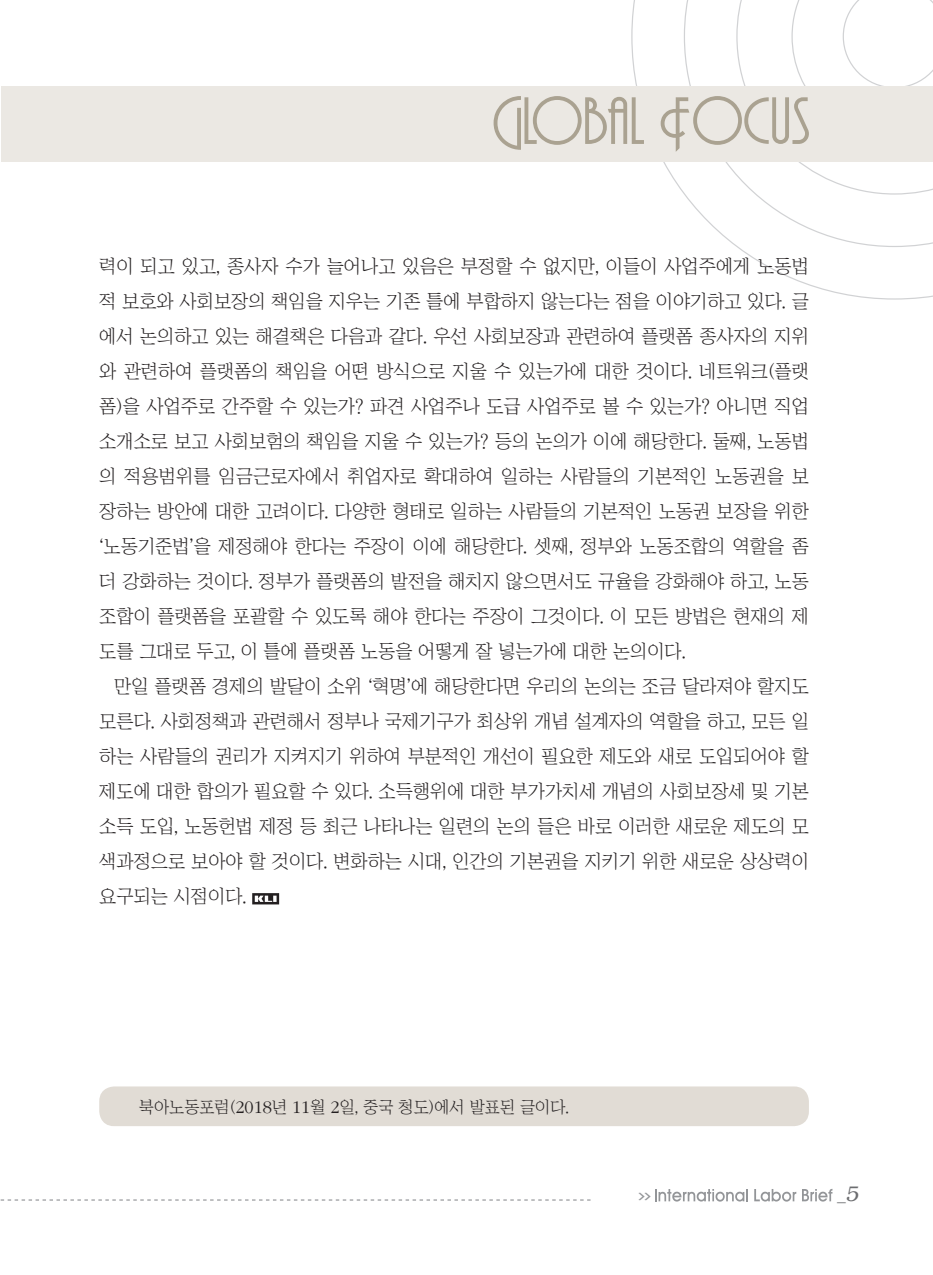
<style>
.page{position:relative;width:933px;height:1275px;background:#fff}
.page>*{position:absolute;margin:0;border:0;box-sizing:border-box;transform-origin:0 0}
.본문{font:18.9px/35px "Chosunilbo NM";color:#231f20;text-align:justify}
.t1{font:17.5px "Helvetica";color:#6c6d70;scale:.9 1}
.t2{font:16.62px "Chosunilbo NM";color:#231f20}
.t3{font:700 7.88px "Ko Pub Dotum";color:#939598;scale:2 1}
.s1{font-family:"ITC Garamond Std";font-weight:300;font-size:18.38px}
.s2{font-family:"Bookman";font-weight:300;font-style:italic;font-size:21px}
</style>
<div class="page">
<svg style="left:631px;top:0;width:302px;height:300px"></svg>
<svg style="left:1px;top:1199px;width:589px;height:1px"></svg>
<div style="left:1px;top:86px;width:932px;height:76px;background:#ebe8e3"></div>
<svg style="left:655px;top:1189px;width:93px;height:13px"></svg>
<svg style="left:754px;top:1189px;width:42px;height:13px"></svg>
<svg style="left:802px;top:1189px;width:30px;height:12px"></svg>
<svg style="left:493px;top:96px;width:151px;height:54px"></svg>
<svg style="left:660px;top:96px;width:149px;height:56px"></svg>
<div style="left:99px;top:1086px;width:710px;height:40px;background:#e1dcd5;border-radius:15px"></div>
<svg style="left:252px;top:893px;width:27px;height:11px"></svg>
<p class="본문" style="left:99px;top:249px;width:711px">력이 되고 있고, 종사자 수가 늘어나고 있음은 부정할 수 없지만, 이들이 사업주에게 노동법 적 보호와 사회보장의 책임을 지우는 기존 틀에 부합하지 않는다는 점을 이야기하고 있다. 글 에서 논의하고 있는 해결책은 다음과 같다. 우선 사회보장과 관련하여 플랫폼 종사자의 지위 와 관련하여 플랫폼의 책임을 어떤 방식으로 지울 수 있는가에 대한 것이다. 네트워크(플랫 폼)을 사업주로 간주할 수 있는가? 파견 사업주나 도급 사업주로 볼 수 있는가? 아니면 직업 소개소로 보고 사회보험의 책임을 지울 수 있는가? 등의 논의가 이에 해당한다. 둘째, 노동법 의 적용범위를 임금근로자에서 취업자로 확대하여 일하는 사람들의 기본적인 노동권을 보 장하는 방안에 대한 고려이다. 다양한 형태로 일하는 사람들의 기본적인 노동권 보장을 위한 ‘노동기준법’을 제정해야 한다는 주장이 이에 해당한다. 셋째, 정부와 노동조합의 역할을 좀 더 강화하는 것이다. 정부가 플랫폼의 발전을 해치지 않으면서도 규율을 강화해야 하고, 노동 조합이 플랫폼을 포괄할 수 있도록 해야 한다는 주장이 그것이다. 이 모든 방법은 현재의 제 도를 그대로 두고, 이 틀에 플랫폼 노동을 어떻게 잘 넣는가에 대한 논의이다.</p>
<p class="본문" style="left:99px;top:669px;width:711px;text-indent:15px">만일 플랫폼 경제의 발달이 소위 ‘혁명’에 해당한다면 우리의 논의는 조금 달라져야 할지도 모른다. 사회정책과 관련해서 정부나 국제기구가 최상위 개념 설계자의 역할을 하고, 모든 일 하는 사람들의 권리가 지켜지기 위하여 부분적인 개선이 필요한 제도와 새로 도입되어야 할 제도에 대한 합의가 필요할 수 있다. 소득행위에 대한 부가가치세 개념의 사회보장세 및 기본 소득 도입, 노동헌법 제정 등 최근 나타나는 일련의 논의 들은 바로 이러한 새로운 제도의 모 색과정으로 보아야 할 것이다. 변화하는 시대, 인간의 기본권을 지키기 위한 새로운 상상력이 요구되는 시점이다.</p>
<p class="t2" style="left:139px;top:1098px;width:431px">북아노동포럼(<span class="s1">2018</span>년 <span class="s1">11</span>월 <span class="s1">2</span>일, 중국 청도)에서 발표된 글이다.</p>
<p class="t3" style="left:638px;top:1192px;width:8px">&gt;&gt;</p>
<p class="t1" style="left:837px;top:1184px;width:25px">_<span class="s2">5</span></p>
</div>
